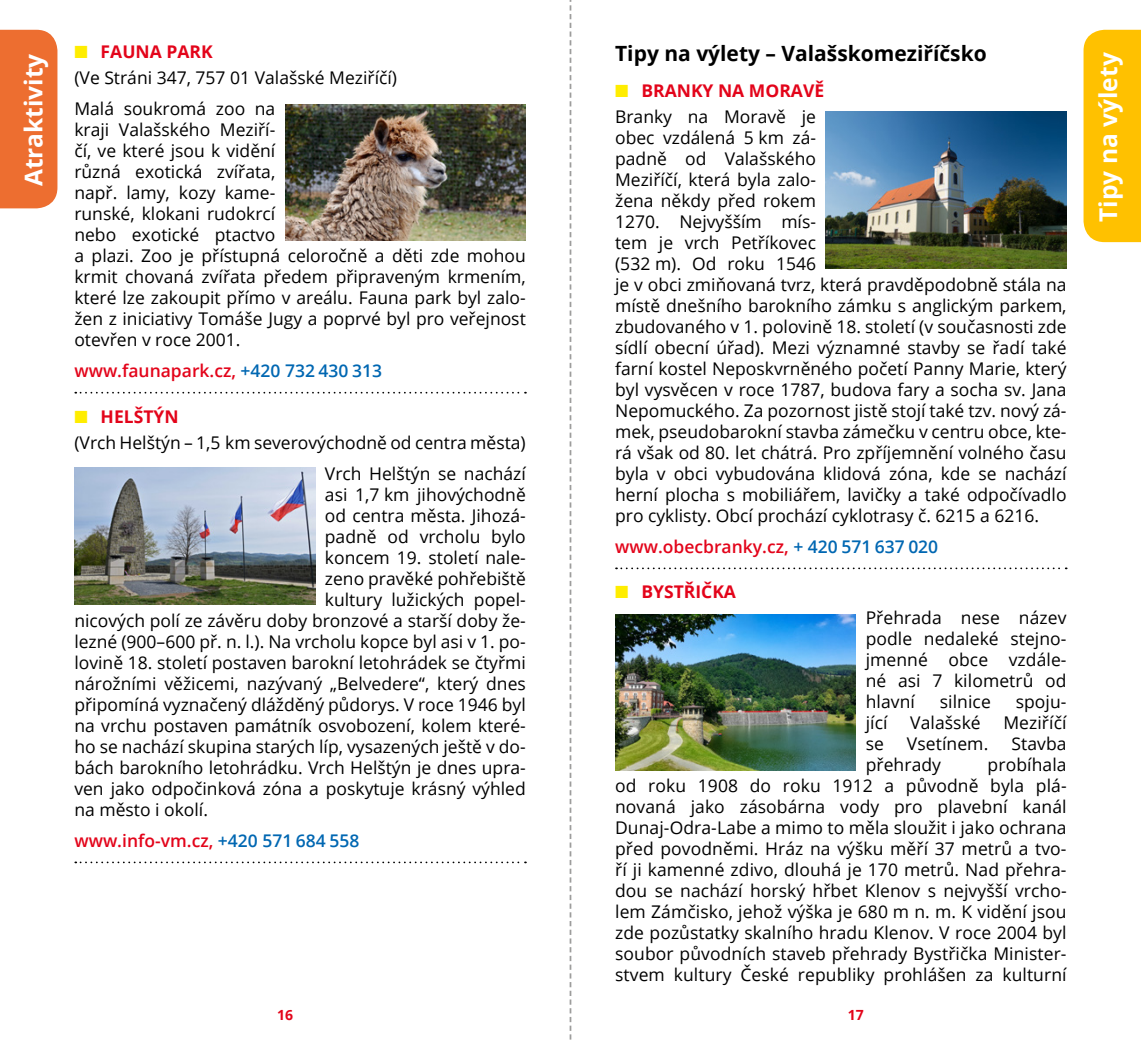
<style>
.page{position:relative;width:1141px;height:1042px;background:#fff}
.page>*{position:absolute;margin:0;border:0;box-sizing:border-box;transform-origin:0 0}
.t1{font:700 24.5px "Open Sans";color:#fff}
.t2{font:700 21px "Open Sans";color:#000}
.t3{font:17.5px/21px "Open Sans";color:#000}
.t4{font:600 17.5px "Open Sans";color:#e3041a}
.t5{font:700 17.5px "Open Sans";color:#e3041a}
.t6{font:700 14px "Open Sans";color:#e3041a}
.s1{color:#0067b2}
</style>
<div class="page">
<svg style="left:75px;top:392px;width:451px;height:1px"></svg>
<svg style="left:75px;top:861px;width:451px;height:2px"></svg>
<img style="left:285px;top:104px;width:241px;height:137px">
<img style="left:74px;top:468px;width:241px;height:136px">
<div style="left:0;top:30px;width:57px;height:178px;background:#ed6e30"></div>
<svg style="left:616px;top:567px;width:451px;height:2px"></svg>
<img style="left:826px;top:112px;width:241px;height:156px">
<img style="left:615px;top:614px;width:241px;height:157px">
<div style="left:1083px;top:30px;width:58px;height:212px;background:#ffc100"></div>
<svg style="left:570px;top:0;width:1px;height:1040px"></svg>
<h1 class="t1" style="left:16px;top:186px;width:134px;rotate:-90deg">Atraktivity</h1>
<p class="t2" style="left:615px;top:38px;width:373px">Tipy na výlety – Valašskomeziříčsko</p>
<p class="t5" style="left:101px;top:39px;width:113px">FAUNA PARK</p>
<p class="t3" style="left:74px;top:62px;width:324px;line-height:31px">(Ve Stráni 347, 757 01 Valašské Meziříčí)<br>Malá soukromá zoo na</p>
<p class="t3" style="left:74px;top:119px;width:453px">kraji Valašského Meziří-<br>čí, ve které jsou k vidění<br>různá exotická zvířata,<br>např. lamy, kozy kame-<br>runské, klokani rudokrcí<br>nebo exotické ptactvo<br>a plazi. Zoo je přístupná celoročně a děti zde mohou krmit chovaná zvířata předem připraveným krmením, které lze zakoupit přímo v areálu. Fauna park byl zalo&shy;žen z iniciativy Tomáše Jugy a poprvé byl pro veřejnost otevřen v roce 2001.</p>
<p class="t4" style="left:74px;top:358px;width:309px">www.faunapark.cz, <span class="s1">+420 732 430 313</span></p>
<p class="t5" style="left:101px;top:404px;width:79px">HELŠTÝN</p>
<p class="t3" style="left:74px;top:426px;width:453px;line-height:31px;text-align:right">(Vrch Helštýn – 1,5 km severovýchodně od centra města)<br>Vrch Helštýn se nachází</p>
<p class="t3" style="left:325px;top:483px;width:202px">asi 1,7 km jihovýchodně</p>
<p class="t3" style="left:325px;top:504px;width:202px">od centra města. Jihozá-</p>
<p class="t3" style="left:325px;top:525px;width:202px">padně od vrcholu bylo</p>
<p class="t3" style="left:325px;top:546px;width:202px">koncem 19. století nale-</p>
<p class="t3" style="left:325px;top:567px;width:202px">zeno pravěké pohřebiště</p>
<p class="t3" style="left:325px;top:588px;width:202px">kultury lužických popel-</p>
<p class="t3" style="left:74px;top:609px;width:453px">nicových polí ze závěru doby bronzové a starší doby že-</p>
<p class="t3" style="left:74px;top:630px;width:453px">lezné (900–600 př. n. l.). Na vrcholu kopce byl asi v 1. po-</p>
<p class="t3" style="left:74px;top:651px;width:453px">lovině 18. století postaven barokní letohrádek se čtyřmi</p>
<p class="t3" style="left:74px;top:672px;width:453px">nárožními věžicemi, nazývaný „Belvedere“, který dnes</p>
<p class="t3" style="left:74px;top:693px;width:453px">připomíná vyznačený dlážděný půdorys. V roce 1946 byl</p>
<p class="t3" style="left:74px;top:714px;width:453px">na vrchu postaven památník osvobození, kolem které-</p>
<p class="t3" style="left:74px;top:735px;width:453px">ho se nachází skupina starých líp, vysazených ještě v do-</p>
<p class="t3" style="left:74px;top:756px;width:453px">bách barokního letohrádku. Vrch Helštýn je dnes upra-</p>
<p class="t3" style="left:74px;top:777px;width:453px">ven jako odpočinková zóna a poskytuje krásný výhled</p>
<p class="t3" style="left:74px;top:798px;width:135px">na město i okolí.</p>
<p class="t4" style="left:74px;top:828px;width:286px">www.info‑vm.cz, <span class="s1">+420 571 684 558</span></p>
<p class="t5" style="left:641px;top:78px;width:184px">BRANKY NA MORAVĚ</p>
<p class="t3" style="left:615px;top:105px;width:453px">Branky na Moravě je<br>obec vzdálená 5 km zá-<br>padně od Valašského<br>Meziříčí, která byla zalo-<br>žena někdy před rokem<br>1270. Nejvyšším mís-<br>tem je vrch Petříkovec<br>(532 m). Od roku 1546<br>je v obci zmiňovaná tvrz, která pravděpodobně stála na místě dnešního barokního zámku s anglickým parkem, zbudovaného v 1. polovině 18. století (v současnosti zde sídlí obecní úřad). Mezi významné stavby se řadí také farní kostel Neposkvrněného početí Panny Marie, který byl vysvěcen v roce 1787, budova fary a socha sv. Jana Nepomuckého. Za pozornost jistě stojí také tzv. nový zá&shy;mek, pseudobarokní stavba zámečku v centru obce, kte&shy;rá však od 80. let chátrá. Pro zpříjemnění volného času byla v obci vybudována klidová zóna, kde se nachází herní plocha s mobiliářem, lavičky a také odpočívadlo pro cyklisty. Obcí prochází cyklotrasy č. 6215 a 6216.</p>
<p class="t4" style="left:615px;top:534px;width:325px">www.obecbranky.cz, <span class="s1">+ 420 571 637 020</span></p>
<p class="t5" style="left:641px;top:580px;width:96px">BYSTŘIČKA</p>
<p class="t3" style="left:866px;top:607px;width:202px;text-align:justify">Přehrada nese název podle nedaleké stejno&shy;jmenné obce vzdále&shy;né asi 7 kilometrů od hlavní</p>
<p class="t3" style="left:940px;top:691px;width:53px">silnice</p>
<p class="t3" style="left:1016px;top:691px;width:52px">spoju-</p>
<p class="t3" style="left:866px;top:712px;width:23px">jící</p>
<p class="t3" style="left:910px;top:712px;width:72px">Valašské</p>
<p class="t3" style="left:1003px;top:712px;width:65px">Meziříčí</p>
<p class="t3" style="left:866px;top:733px;width:20px">se</p>
<p class="t3" style="left:907px;top:733px;width:83px">Vsetínem.</p>
<p class="t3" style="left:1011px;top:733px;width:57px">Stavba</p>
<p class="t3" style="left:866px;top:754px;width:77px">přehrady</p>
<p class="t3" style="left:615px;top:754px;width:453px;text-align:justify;text-indent:373px">probíhala od roku 1908 do roku 1912 a původně byla plá&shy;novaná jako zásobárna vody pro plavební kanál Dunaj‑Odra‑Labe a mimo to měla sloužit i jako ochrana před povodněmi. Hráz na výšku měří 37 metrů a tvo&shy;ří ji kamenné zdivo, dlouhá je 170 metrů. Nad přehra&shy;dou se nachází horský hřbet Klenov s nejvyšší vrcho&shy;lem Zámčisko, jehož výška je 680 m n. m. K vidění jsou zde pozůstatky skalního hradu Klenov. V roce 2004 byl soubor původních staveb přehrady Bystřička Minister&shy;stvem kultury České republiky prohlášen za kulturní</p>
<p class="t6" style="left:277px;top:1004px;width:17px">16</p>
<p class="t6" style="left:848px;top:1004px;width:17px">17</p>
<h1 class="t1" style="left:1091px;top:222px;width:171px;rotate:-90deg">Tipy na výlety</h1>
</div>
